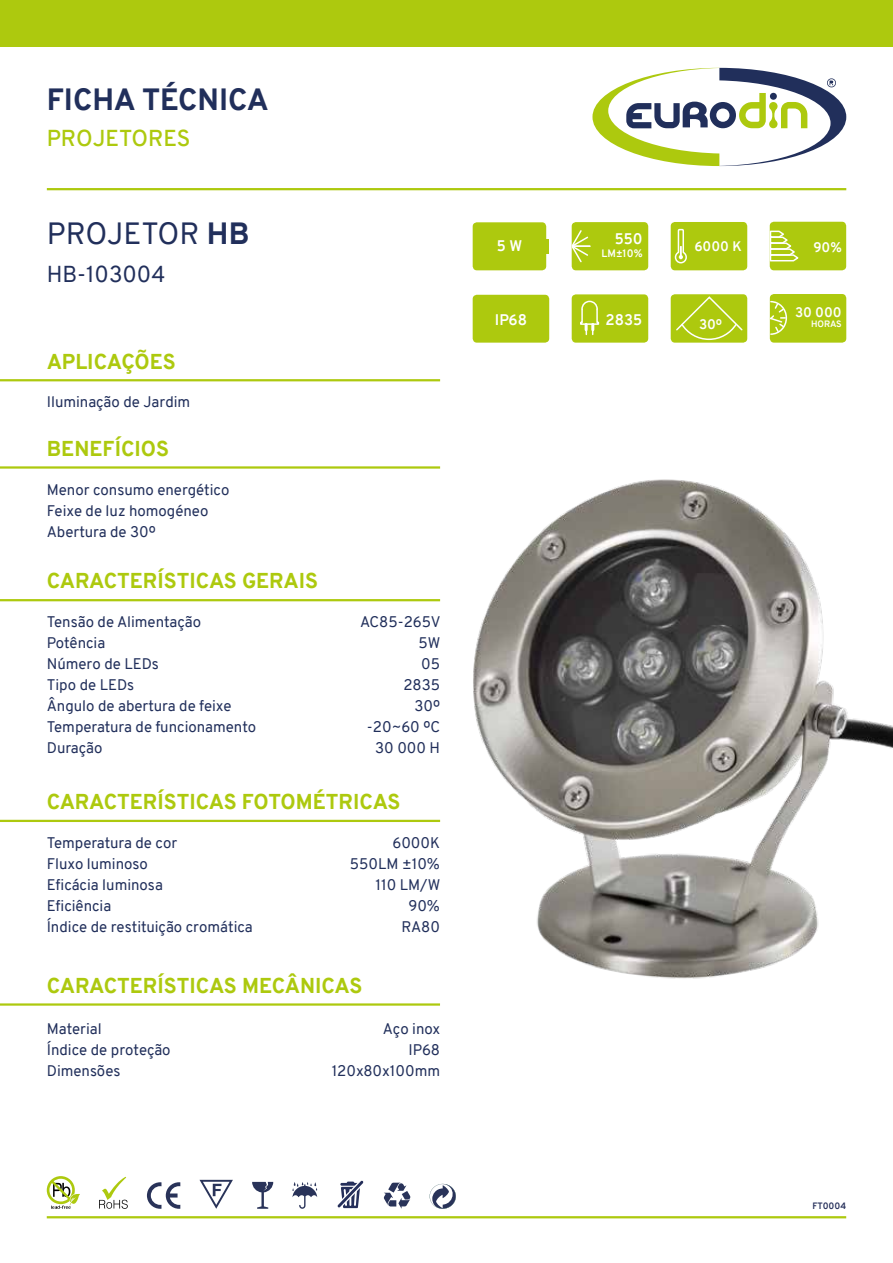
<style>
.page{position:relative;width:893px;height:1263px;background:#fff}
.page>*{position:absolute;margin:0;border:0;box-sizing:border-box;transform-origin:0 0}
.t1{font:800 30px "Overpass";color:#212f5b}
.t2{font:30px "Overpass";color:#212f5b}
.t3{font:600 22.5px "Overpass";color:#adc90e}
.t4{font:22.5px "Overpass";color:#212f5b}
.t5{font:800 21px "Overpass";color:#adc90e}
.t6{font:15px/21px "Overpass";color:#212f5b}
.t7{font:700 15px "Overpass";color:#fff}
.t8{font:700 13.5px "Overpass";color:#fff}
.t9{font:700 10.5px "Overpass";color:#fff}
.t10{font:700 9px "Overpass";color:#252f5a}
.t11{font:700 9px "Overpass";letter-spacing:-.01em;color:#fff}
.s1{font-weight:800}
</style>
<div class="page">
<div style="left:0;top:0;width:893px;height:47px;background:#adc90e"></div>
<svg style="left:592px;top:68px;width:254px;height:98px"></svg>
<svg style="left:99px;top:1177px;width:29px;height:32px"></svg>
<svg style="left:47px;top:1176px;width:33px;height:33px"></svg>
<svg style="left:200px;top:1180px;width:33px;height:29px"></svg>
<svg style="left:147px;top:1182px;width:33px;height:27px"></svg>
<svg style="left:252px;top:1182px;width:21px;height:27px"></svg>
<svg style="left:292px;top:1182px;width:25px;height:27px"></svg>
<svg style="left:384px;top:1183px;width:26px;height:26px"></svg>
<svg style="left:430px;top:1184px;width:26px;height:25px"></svg>
<svg style="left:337px;top:1180px;width:27px;height:29px"></svg>
<hr style="left:47px;top:1216px;width:799px;height:2px;background:#adc90e">
<hr style="left:47px;top:188px;width:799px;height:2px;background:#adc90e">
<hr style="left:0;top:379px;width:440px;height:2px;background:#adc90e">
<hr style="left:0;top:466px;width:440px;height:3px;background:#adc90e">
<hr style="left:0;top:599px;width:440px;height:2px;background:#adc90e">
<hr style="left:0;top:820px;width:440px;height:2px;background:#adc90e">
<hr style="left:0;top:1003px;width:440px;height:3px;background:#adc90e">
<div style="left:473px;top:295px;width:76px;height:48px;background:#adc90e;border-radius:4px"></div>
<div style="left:572px;top:294px;width:76px;height:49px;background:#adc90e;border-radius:4px"></div>
<svg style="left:580px;top:300px;width:20px;height:34px"></svg>
<div style="left:671px;top:222px;width:76px;height:48px;background:#adc90e;border-radius:4px"></div>
<svg style="left:674px;top:228px;width:13px;height:36px"></svg>
<div style="left:770px;top:294px;width:76px;height:49px;background:#adc90e;border-radius:4px"></div>
<svg style="left:769px;top:300px;width:19px;height:36px"></svg>
<div style="left:671px;top:294px;width:76px;height:49px;background:#adc90e;border-radius:4px"></div>
<svg style="left:676px;top:296px;width:67px;height:45px"></svg>
<div style="left:572px;top:222px;width:76px;height:48px;background:#adc90e;border-radius:4px"></div>
<svg style="left:571px;top:229px;width:19px;height:35px"></svg>
<div style="left:473px;top:222px;width:73px;height:48px;background:#adc90e;border-radius:4px"></div>
<svg style="left:546px;top:239px;width:3px;height:14px"></svg>
<div style="left:770px;top:222px;width:76px;height:48px;background:#adc90e;border-radius:4px"></div>
<svg style="left:769px;top:230px;width:30px;height:32px"></svg>
<img style="left:473px;top:479px;width:420px;height:500px">
<h1 class="t1" style="left:47px;top:78px;width:224px">FICHA TÉCNICA</h1>
<h2 class="t3" style="left:47px;top:122px;width:145px">PROJETORES</h2>
<h1 class="t2" style="left:47px;top:212px;width:204px">PROJETOR <span class="s1">HB</span></h1>
<h2 class="t4" style="left:47px;top:258px;width:120px">HB-103004</h2>
<h3 class="t5" style="left:47px;top:346px;width:131px">APLICAÇÕES</h3>
<p class="t6" style="left:47px;top:391px;width:145px">Iluminação de Jardim</p>
<h3 class="t5" style="left:47px;top:433px;width:124px">BENEFÍCIOS</h3>
<p class="t6" style="left:47px;top:479px;width:184px">Menor consumo energético<br>Feixe de luz homogéneo<br>Abertura de 30º</p>
<h3 class="t5" style="left:47px;top:566px;width:273px">CARACTERÍSTICAS GERAIS</h3>
<p class="t6" style="left:47px;top:612px;width:156px">Tensão de Alimentação</p>
<p class="t6" style="left:360px;top:612px;width:82px">AC85-265V</p>
<p class="t6" style="left:47px;top:633px;width:60px">Potência</p>
<p class="t6" style="left:418px;top:633px;width:23px">5W</p>
<p class="t6" style="left:47px;top:654px;width:114px">Número de LEDs</p>
<p class="t6" style="left:421px;top:654px;width:20px">05</p>
<p class="t6" style="left:47px;top:675px;width:89px">Tipo de LEDs</p>
<p class="t6" style="left:403px;top:675px;width:38px">2835</p>
<p class="t6" style="left:47px;top:696px;width:186px">Ângulo de abertura de feixe</p>
<p class="t6" style="left:414px;top:696px;width:27px">30º</p>
<p class="t6" style="left:47px;top:717px;width:211px">Temperatura de funcionamento</p>
<p class="t6" style="left:367px;top:717px;width:75px">-20~60 ºC</p>
<p class="t6" style="left:47px;top:738px;width:57px">Duração</p>
<p class="t6" style="left:375px;top:738px;width:66px">30 000 H</p>
<h3 class="t5" style="left:47px;top:787px;width:355px">CARACTERÍSTICAS FOTOMÉTRICAS</h3>
<p class="t6" style="left:47px;top:832px;width:132px">Temperatura de cor</p>
<p class="t6" style="left:392px;top:832px;width:49px">6000K</p>
<p class="t6" style="left:47px;top:853px;width:103px">Fluxo luminoso</p>
<p class="t6" style="left:350px;top:853px;width:92px">550LM ±10%</p>
<p class="t6" style="left:47px;top:874px;width:118px">Eficácia luminosa</p>
<p class="t6" style="left:375px;top:874px;width:66px">110 LM/W</p>
<p class="t6" style="left:47px;top:895px;width:66px">Eficiência</p>
<p class="t6" style="left:408px;top:895px;width:33px">90%</p>
<p class="t6" style="left:47px;top:916px;width:208px">Índice de restituição cromática</p>
<p class="t6" style="left:402px;top:916px;width:40px">RA80</p>
<h3 class="t5" style="left:47px;top:970px;width:317px">CARACTERÍSTICAS MECÂNICAS</h3>
<p class="t6" style="left:47px;top:1018px;width:56px">Material</p>
<p class="t6" style="left:383px;top:1018px;width:59px">Aço inox</p>
<p class="t6" style="left:47px;top:1039px;width:125px">Índice de proteção</p>
<p class="t6" style="left:409px;top:1039px;width:33px">IP68</p>
<p class="t6" style="left:47px;top:1060px;width:75px">Dimensões</p>
<p class="t6" style="left:332px;top:1060px;width:110px">120x80x100mm</p>
<p class="t7" style="left:615px;top:228px;width:29px">550</p>
<p class="t9" style="left:602px;top:246px;width:43px">LM±10%</p>
<p class="t7" style="left:497px;top:235px;width:27px">5 W</p>
<p class="t8" style="left:813px;top:237px;width:30px">90%</p>
<p class="t8" style="left:694px;top:236px;width:49px">6000 K</p>
<p class="t7" style="left:495px;top:309px;width:34px">IP68</p>
<p class="t7" style="left:606px;top:309px;width:38px">2835</p>
<p class="t8" style="left:795px;top:302px;width:48px">30 000</p>
<p class="t8" style="left:699px;top:314px;width:25px">30º</p>
<p class="t11" style="left:811px;top:318px;width:32px">HORAS</p>
<p class="t10" style="left:812px;top:1199px;width:35px">FT0004</p>
</div>
